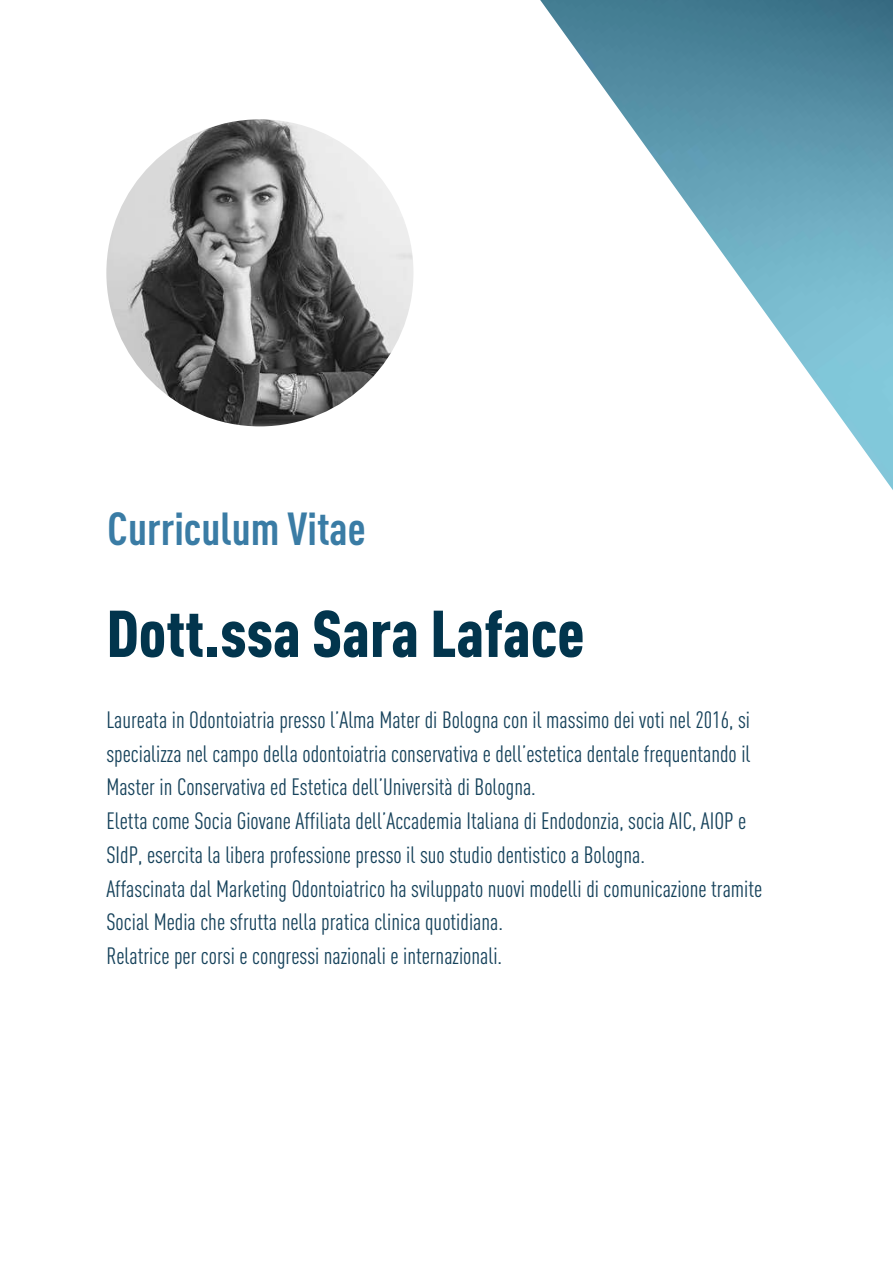
<style>
.page{position:relative;width:893px;height:1264px;background:#fff}
.page>*{position:absolute;margin:0;border:0;box-sizing:border-box;transform-origin:0 0}
.t1{font:900 64.95px "DIN Cond";color:#02354d}
.t2{font:700 45.6px "DIN Cond";color:#3a7ca5}
.t3{font:23.4px/33.8px "DIN Cond";color:#16425b}
</style>
<div class="page">
<img style="left:335px;top:0;width:557px;height:489px">
<img style="left:106px;top:119px;width:307px;height:307px;border-radius:50%">
<h2 class="t2" style="left:108px;top:501px;width:260px">Curriculum Vitae</h2>
<h1 class="t1" style="left:106px;top:593px;width:479px">Dott.ssa Sara Laface</h1>
<p class="t3" style="left:106px;top:702px;width:657px">Laureata in Odontoiatria presso l’Alma Mater di Bologna con il massimo dei voti nel 2016, si specializza nel campo della odontoiatria conservativa e dell’estetica dentale frequentando il Master in Conservativa ed Estetica dell’Università di Bologna.<br>Eletta come Socia Giovane Affiliata dell’Accademia Italiana di Endodonzia, socia AIC, AIOP e SIdP, esercita la libera professione presso il suo studio dentistico a Bologna.<br>Affascinata dal Marketing Odontoiatrico ha sviluppato nuovi modelli di comunicazione tramite Social Media che sfrutta nella pratica clinica quotidiana.<br>Relatrice per corsi e congressi nazionali e internazionali.</p>
</div>
